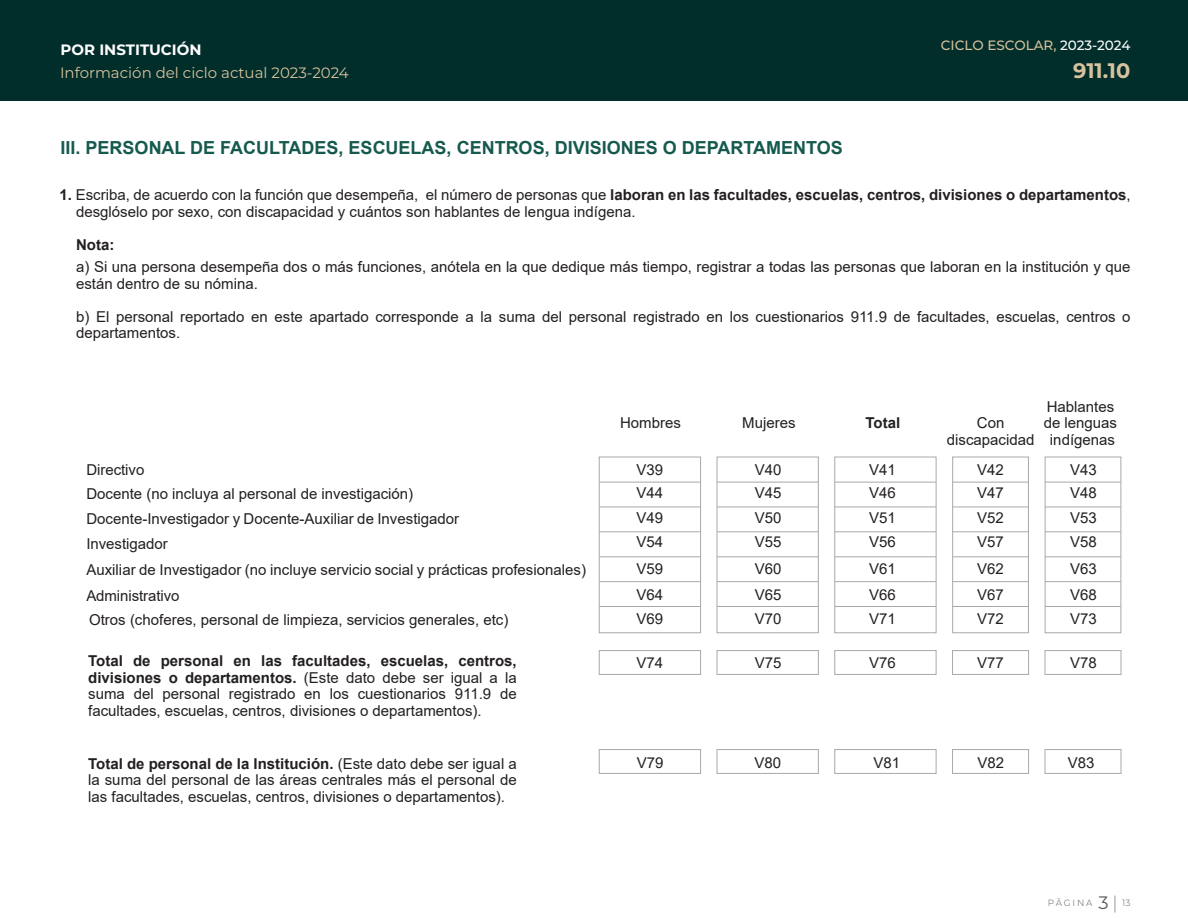
<style>
.page{position:relative;width:1188px;height:918px;background:#fff}
.page>*{position:absolute;margin:0;border:0;box-sizing:border-box;transform-origin:0 0}
.t1{font:700 21px "Montserrat";color:#d7c29d}
.t2{font:700 18px "Arial";color:#165a4e}
.t3{font:15px/16.5px "Arial";color:#231f20}
.t4{font:15px "Montserrat";color:#d7c29d}
.t5{font:700 15px "Montserrat";color:#fff}
.t6{font:700 15px "Arial";color:#231f20}
.t7{font:500 13.5px "Montserrat";color:#d7c29d}
.t8{font:300 9px "Montserrat";letter-spacing:.195em;color:#57585a}
.s1{color:#fff}
.s2{font-weight:700}
.s3{font-weight:400;font-size:18px}
.s4{font-weight:200;font-size:18px}
</style>
<div class="page">
<hr style="left:953px;top:606px;width:75px;height:1px;background:#a8a9ad">
<hr style="left:953px;top:581px;width:75px;height:1px;background:#a8a9ad">
<hr style="left:953px;top:557px;width:75px;height:1px;background:#a8a9ad">
<hr style="left:953px;top:532px;width:75px;height:1px;background:#a8a9ad">
<hr style="left:953px;top:507px;width:75px;height:1px;background:#a8a9ad">
<hr style="left:953px;top:482px;width:75px;height:1px;background:#a8a9ad">
<hr style="left:599px;top:606px;width:102px;height:1px;background:#a8a9ad">
<hr style="left:599px;top:581px;width:102px;height:1px;background:#a8a9ad">
<hr style="left:599px;top:557px;width:102px;height:1px;background:#a8a9ad">
<hr style="left:599px;top:532px;width:102px;height:1px;background:#a8a9ad">
<hr style="left:599px;top:507px;width:102px;height:1px;background:#a8a9ad">
<hr style="left:599px;top:482px;width:102px;height:1px;background:#a8a9ad">
<div style="left:0;top:0;width:1188px;height:100px;background:#012d2a"></div>
<div style="left:599px;top:457px;width:102px;height:176px;border:1px solid #a8a9ad"></div>
<div style="left:599px;top:650px;width:102px;height:25px;border:1px solid #a8a9ad"></div>
<hr style="left:717px;top:606px;width:101px;height:1px;background:#a8a9ad">
<hr style="left:717px;top:581px;width:101px;height:1px;background:#a8a9ad">
<hr style="left:717px;top:557px;width:101px;height:1px;background:#a8a9ad">
<hr style="left:717px;top:532px;width:101px;height:1px;background:#a8a9ad">
<hr style="left:717px;top:507px;width:101px;height:1px;background:#a8a9ad">
<hr style="left:717px;top:482px;width:101px;height:1px;background:#a8a9ad">
<div style="left:717px;top:457px;width:102px;height:176px;border:1px solid #a8a9ad"></div>
<div style="left:717px;top:650px;width:102px;height:25px;border:1px solid #a8a9ad"></div>
<hr style="left:835px;top:606px;width:101px;height:1px;background:#a8a9ad">
<hr style="left:835px;top:581px;width:101px;height:1px;background:#a8a9ad">
<hr style="left:835px;top:557px;width:101px;height:1px;background:#a8a9ad">
<hr style="left:835px;top:532px;width:101px;height:1px;background:#a8a9ad">
<hr style="left:835px;top:507px;width:101px;height:1px;background:#a8a9ad">
<hr style="left:835px;top:482px;width:101px;height:1px;background:#a8a9ad">
<div style="left:835px;top:457px;width:101px;height:176px;border:1px solid #a8a9ad"></div>
<div style="left:835px;top:650px;width:101px;height:25px;border:1px solid #a8a9ad"></div>
<div style="left:952px;top:457px;width:77px;height:176px;border:1px solid #a8a9ad"></div>
<div style="left:952px;top:650px;width:77px;height:25px;border:1px solid #a8a9ad"></div>
<hr style="left:1045px;top:606px;width:76px;height:1px;background:#a8a9ad">
<hr style="left:1045px;top:581px;width:76px;height:1px;background:#a8a9ad">
<hr style="left:1045px;top:557px;width:76px;height:1px;background:#a8a9ad">
<hr style="left:1045px;top:532px;width:76px;height:1px;background:#a8a9ad">
<hr style="left:1045px;top:507px;width:76px;height:1px;background:#a8a9ad">
<hr style="left:1045px;top:482px;width:76px;height:1px;background:#a8a9ad">
<div style="left:1045px;top:457px;width:76px;height:176px;border:1px solid #a8a9ad"></div>
<div style="left:1045px;top:650px;width:76px;height:25px;border:1px solid #a8a9ad"></div>
<div style="left:599px;top:749px;width:102px;height:25px;border:1px solid #a8a9ad"></div>
<div style="left:717px;top:749px;width:102px;height:25px;border:1px solid #a8a9ad"></div>
<div style="left:835px;top:749px;width:101px;height:25px;border:1px solid #a8a9ad"></div>
<div style="left:952px;top:749px;width:77px;height:25px;border:1px solid #a8a9ad"></div>
<div style="left:1045px;top:749px;width:76px;height:25px;border:1px solid #a8a9ad"></div>
<p class="t5" style="left:60px;top:39px;width:143px">POR INSTITUCIÓN</p>
<p class="t4" style="left:60px;top:63px;width:290px">Información del ciclo actual 2023-2024</p>
<p class="t2" style="left:61px;top:135px;width:784px">III. PERSONAL DE FACULTADES, ESCUELAS, CENTROS, DIVISIONES O DEPARTAMENTOS</p>
<p class="t7" style="left:941px;top:36px;width:191px">CICLO ESCOLAR, <span class="s1">2023-2024</span></p>
<h1 class="t1" style="left:1073px;top:56px;width:59px">911.10</h1>
<p class="t3" style="left:76px;top:186px;width:1056px;text-indent:-17px"><span class="s2">1.</span> Escriba, de acuerdo con la función que desempeña, el número de personas que <span class="s2">laboran en las facultades, escuelas, centros, divisiones o departamentos</span>, desglóselo por sexo, con discapacidad y cuántos son hablantes de lengua indígena.</p>
<p class="t6" style="left:76px;top:234px;width:40px">Nota:</p>
<p class="t3" style="left:76px;top:258px;width:1056px">a) Si una persona desempeña dos o más funciones, anótela en la que dedique más tiempo, registrar a todas las personas que laboran en la institución y que están dentro de su nómina.</p>
<p class="t3" style="left:76px;top:308px;width:1056px">b) El personal reportado en este apartado corresponde a la suma del personal registrado en los cuestionarios 911.9 de facultades, escuelas, centros o departamentos.</p>
<p class="t3" style="left:86px;top:458px;width:328px;line-height:23.5px">Directivo<br>Docente (no incluya al personal de investigación)</p>
<p class="t3" style="left:86px;top:506px;width:501px;line-height:25.2px">Docente-Investigador y Docente-Auxiliar de Investigador<br>Investigador<br>Auxiliar de Investigador (no incluye servicio social y prácticas profesionales)</p>
<p class="t3" style="left:86px;top:588px;width:95px">Administrativo</p>
<p class="t3" style="left:89px;top:611px;width:421px">Otros (choferes, personal de limpieza, servicios generales, etc)</p>
<p class="t3" style="left:88px;top:653px;width:430px;text-align:justify"><span class="s2">Total de personal en las facultades, escuelas, centros, divisiones o departamentos.</span> (Este dato debe ser igual a la suma del personal registrado en los cuestionarios 911.9 de facultades, escuelas, centros, divisiones o departamentos).</p>
<p class="t3" style="left:88px;top:755px;width:430px;text-align:justify"><span class="s2">Total de personal de la Institución.</span> (Este dato debe ser igual a la suma del personal de las áreas centrales más el personal de las facultades, escuelas, centros, divisiones o departamentos).</p>
<p class="t3" style="left:620px;top:415px;width:62px">Hombres</p>
<p class="t3" style="left:742px;top:415px;width:55px">Mujeres</p>
<p class="t3" style="left:947px;top:415px;width:89px;text-align:center">Con discapacidad</p>
<p class="t6" style="left:866px;top:412px;width:36px">Total</p>
<p class="t3" style="left:637px;top:457px;width:28px;line-height:23.5px">V39<br>V44</p>
<p class="t3" style="left:637px;top:506px;width:28px;line-height:23.4px">V49<br>V54</p>
<p class="t3" style="left:637px;top:555px;width:28px;line-height:26px">V59<br>V64</p>
<p class="t3" style="left:637px;top:610px;width:28px">V69</p>
<p class="t3" style="left:637px;top:654px;width:28px">V74</p>
<p class="t3" style="left:755px;top:457px;width:28px;line-height:23.5px">V40<br>V45</p>
<p class="t3" style="left:755px;top:506px;width:28px;line-height:23.4px">V50<br>V55</p>
<p class="t3" style="left:755px;top:555px;width:28px;line-height:26px">V60<br>V65</p>
<p class="t3" style="left:755px;top:610px;width:28px">V70</p>
<p class="t3" style="left:755px;top:654px;width:28px">V75</p>
<p class="t3" style="left:869px;top:457px;width:28px;line-height:23.5px">V41<br>V46</p>
<p class="t3" style="left:869px;top:506px;width:28px;line-height:23.4px">V51<br>V56</p>
<p class="t3" style="left:869px;top:555px;width:28px;line-height:26px">V61<br>V66</p>
<p class="t3" style="left:869px;top:610px;width:28px">V71</p>
<p class="t3" style="left:869px;top:654px;width:28px">V76</p>
<p class="t3" style="left:977px;top:457px;width:28px;line-height:23.5px">V42<br>V47</p>
<p class="t3" style="left:977px;top:506px;width:28px;line-height:23.4px">V52<br>V57</p>
<p class="t3" style="left:977px;top:555px;width:28px;line-height:26px">V62<br>V67</p>
<p class="t3" style="left:977px;top:610px;width:28px">V72</p>
<p class="t3" style="left:977px;top:654px;width:28px">V77</p>
<p class="t3" style="left:1044px;top:398px;width:75px;text-align:center">Hablantes de lenguas indígenas</p>
<p class="t3" style="left:1070px;top:457px;width:28px;line-height:23.5px">V43<br>V48</p>
<p class="t3" style="left:1070px;top:506px;width:28px;line-height:23.4px">V53<br>V58</p>
<p class="t3" style="left:1070px;top:555px;width:28px;line-height:26px">V63<br>V68</p>
<p class="t3" style="left:1070px;top:610px;width:28px">V73</p>
<p class="t3" style="left:1070px;top:654px;width:28px">V78</p>
<p class="t3" style="left:637px;top:754px;width:28px">V79</p>
<p class="t3" style="left:755px;top:754px;width:28px">V80</p>
<p class="t3" style="left:873px;top:754px;width:28px">V81</p>
<p class="t3" style="left:978px;top:754px;width:28px">V82</p>
<p class="t3" style="left:1068px;top:754px;width:28px">V83</p>
<p class="t8" style="left:1048px;top:896px;width:84px">PĀGINA <span class="s3">3</span><span class="s4">|</span> 13</p>
</div>
